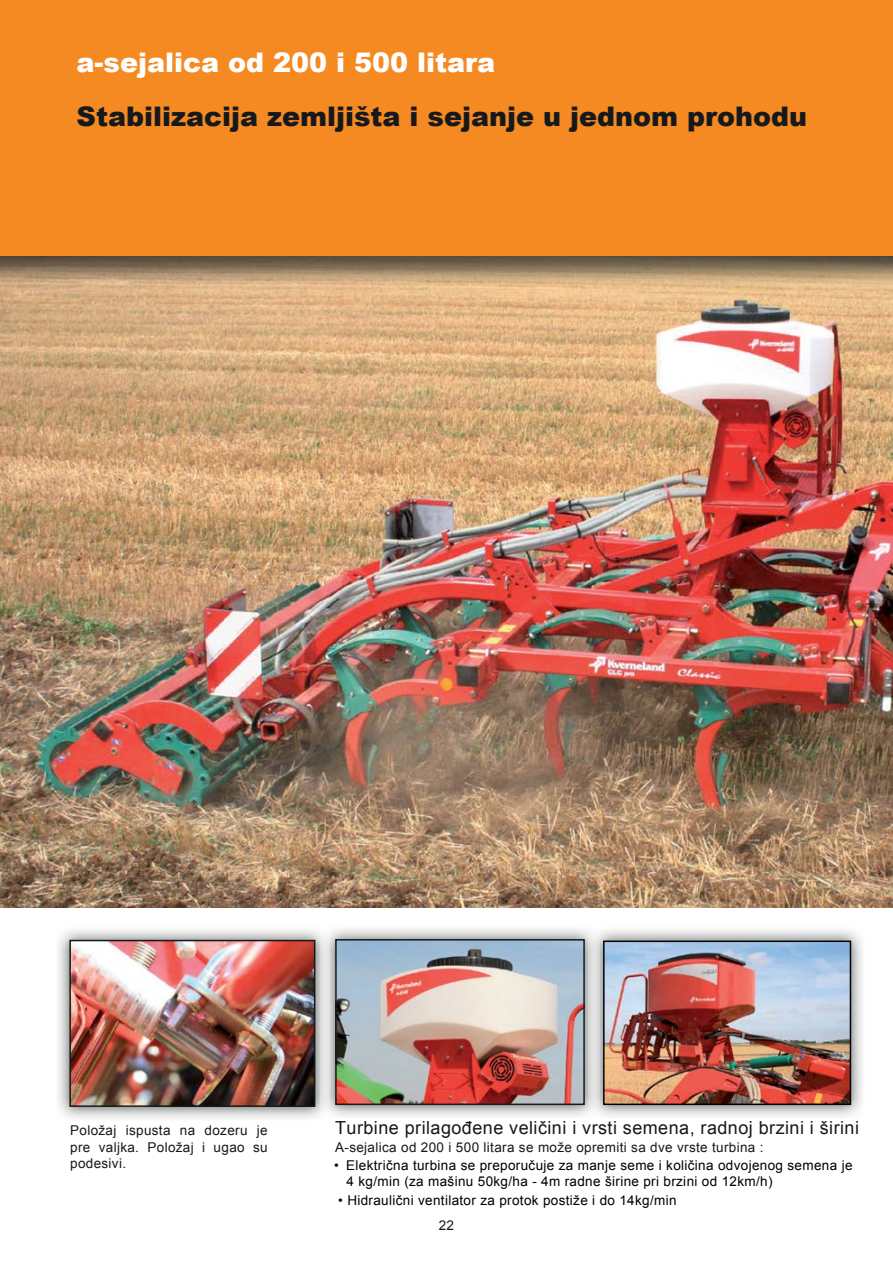
<style>
.page{position:relative;width:893px;height:1263px;background:#fff}
.page>*{position:absolute;margin:0;border:0;box-sizing:border-box;transform-origin:0 0}
.t1{font:900 27px "Arial";color:#16191b}
.t2{font:900 27px "Arial";color:#fff}
.t3{font:18px "Arial";letter-spacing:.025em;color:#16191b}
.t4{font:13.5px/16.2px "Arial";letter-spacing:.025em;color:#000}
.t5{font:13.5px/16.2px "Arial";letter-spacing:.025em;color:#16191b;text-align:justify}
</style>
<div class="page">
<img style="left:0;top:255px;width:893px;height:653px">
<img style="left:599px;top:929px;width:263px;height:188px">
<img style="left:606px;top:943px;width:242px;height:159px">
<div style="left:603px;top:940px;width:248px;height:165px;border:2px solid #000306"></div>
<img style="left:58px;top:929px;width:263px;height:190px">
<img style="left:72px;top:943px;width:240px;height:161px">
<div style="left:69px;top:940px;width:246px;height:167px;border:2px solid #16191b"></div>
<img style="left:330px;top:928px;width:259px;height:189px">
<img style="left:338px;top:942px;width:244px;height:160px">
<div style="left:335px;top:939px;width:250px;height:166px;border:2px solid #16191b"></div>
<div style="left:0;top:0;width:893px;height:255px;background:#f68a22"></div>
<h1 class="t2" style="left:77px;top:43px;width:420px">a-sejalica od 200 i 500 litara</h1>
<h1 class="t1" style="left:77px;top:97px;width:732px">Stabilizacija zemljišta i sejanje u jednom prohodu</h1>
<p class="t5" style="left:70px;top:1123px;width:199px">Položaj ispusta na dozeru je pre valjka. Položaj i ugao su podesivi.</p>
<h2 class="t3" style="left:335px;top:1116px;width:525px">Turbine prilagođene veličini i vrsti semena, radnoj brzini i širini</h2>
<p class="t5" style="left:335px;top:1139px;width:430px">A-sejalica od 200 i 500 litara se može opremiti sa dve vrste turbina :</p>
<p class="t4" style="left:338px;top:1192px;width:340px">• Hidraulični ventilator za protok postiže i do 14kg/min</p>
<p class="t4" style="left:347px;top:1157px;width:507px;text-indent:-12px">• Električna turbina se preporučuje za manje seme i količina odvojenog semena je<br>4 kg/min (za mašinu 50kg/ha - 4m radne širine pri brzini od 12km/h)</p>
<p class="t5" style="left:439px;top:1217px;width:17px">22</p>
</div>
